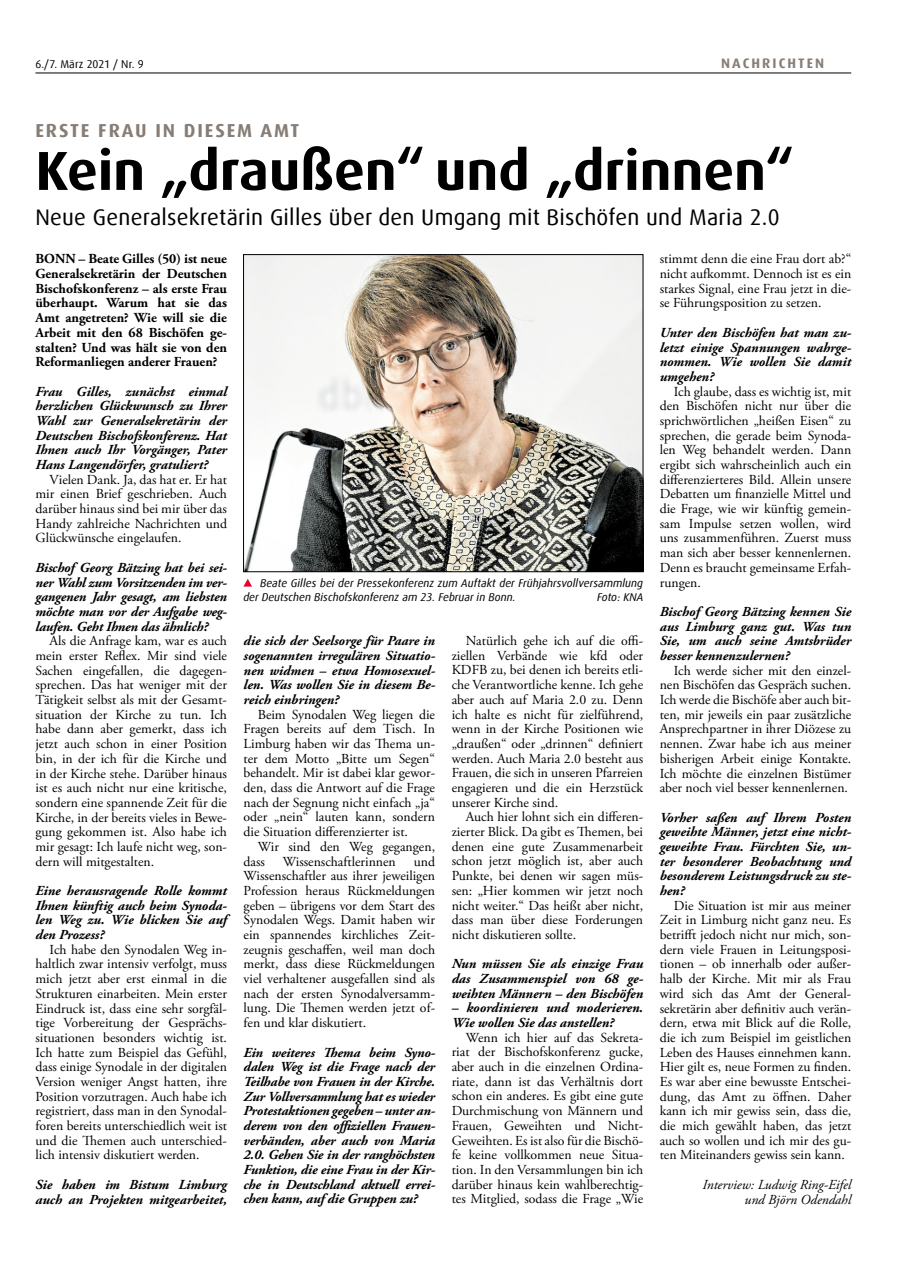
<style>
.page{position:relative;width:908px;height:1276px;background:#fff}
.page>*{position:absolute;margin:0;border:0;box-sizing:border-box;transform-origin:0 0}
.t1{font:700 55px "Dax Offc Pro";color:#000}
.t2{font:22.5px "Dax Offc Pro";letter-spacing:.01em;color:#000}
.t3{font:700 18.75px "Dax Offc Pro";letter-spacing:.1em;color:#867d76}
.t4{font:13.75px/14.6px "Adobe Garamond Pro";color:#000;text-align:justify}
.t5{font:italic 700 13.75px/14.6px "Adobe Garamond Pro";color:#000;text-align:justify}
.t6{font:700 13.75px/14.6px "Adobe Garamond Pro";color:#000;text-align:justify}
.t7{font:italic 13.75px/14.6px "Adobe Garamond Pro";color:#000;text-align:right}
.t8{font:700 13.75px "Dax Offc Pro";letter-spacing:.15em;color:#867d76}
.t9{font:italic 11.25px/14.8px "Dax Offc Pro";color:#000}
.t10{font:11.25px "Dax Offc Pro";letter-spacing:.01em;color:#000}
</style>
<div class="page">
<hr style="left:35px;top:73px;width:815px;height:1px;background:#000">
<img style="left:245px;top:256px;width:396px;height:314px">
<div style="left:243px;top:254px;width:400px;height:318px;border:1px solid #000"></div>
<svg style="left:243px;top:579px;width:9px;height:7px"></svg>
<p class="t10" style="left:35px;top:56px;width:110px">6./7. März 2021 / Nr. 9</p>
<p class="t8" style="left:720px;top:54px;width:104px">NACHRICHTEN</p>
<h3 class="t3" style="left:35px;top:119px;width:265px">ERSTE FRAU IN DIESEM AMT</h3>
<h1 class="t1" style="left:35px;top:135px;width:759px">Kein „draußen“ und „drinnen“</h1>
<h2 class="t2" style="left:35px;top:202px;width:745px">Neue Generalsekretärin Gilles über den Umgang mit Bischöfen und Maria 2.0</h2>
<p class="t6" style="left:35px;top:252px;width:193px">BONN – Beate Gilles (50) ist neue Generalsekretärin der Deutschen Bischofskonferenz – als erste Frau überhaupt. Warum hat sie das Amt angetreten? Wie will sie die Arbeit mit den 68 Bischöfen ge&shy;stalten? Und was hält sie von den Reformanliegen anderer Frauen?</p>
<p class="t5" style="left:35px;top:384px;width:193px">Frau Gilles, zunächst einmal herzlichen Glückwunsch zu Ihrer Wahl zur Generalsekretärin der Deutschen Bischofskonferenz. Hat Ihnen auch Ihr Vorgänger, Pater Hans Langendörfer, gratuliert?</p>
<p class="t4" style="left:35px;top:472px;width:193px;text-indent:14px">Vielen Dank. Ja, das hat er. Er hat mir einen Brief geschrieben. Auch darüber hinaus sind bei mir über das Handy zahlreiche Nachrichten und Glückwünsche eingelaufen.</p>
<p class="t5" style="left:35px;top:560px;width:193px">Bischof Georg Bätzing hat bei sei&shy;ner Wahl zum Vorsitzenden im ver&shy;gangenen Jahr gesagt, am liebsten möchte man vor der Aufgabe weg&shy;laufen. Geht Ihnen das ähnlich?</p>
<p class="t4" style="left:35px;top:634px;width:193px;text-indent:14px">Als die Anfrage kam, war es auch mein erster Reflex. Mir sind viele Sachen eingefallen, die dagegen&shy;sprechen. Das hat weniger mit der Tätigkeit selbst als mit der Gesamt&shy;situation der Kirche zu tun. Ich habe dann aber gemerkt, dass ich jetzt auch schon in einer Position bin, in der ich für die Kirche und in der Kirche stehe. Darüber hinaus ist es auch nicht nur eine kritische, sondern eine spannende Zeit für die Kirche, in der bereits vieles in Bewe&shy;gung gekommen ist. Also habe ich mir gesagt: Ich laufe nicht weg, son&shy;dern will mitgestalten.</p>
<p class="t5" style="left:35px;top:883px;width:193px">Eine herausragende Rolle kommt Ihnen künftig auch beim Synoda&shy;len Weg zu. Wie blicken Sie auf den Prozess?</p>
<p class="t4" style="left:35px;top:942px;width:193px;text-indent:14px">Ich habe den Synodalen Weg in&shy;haltlich zwar intensiv verfolgt, muss mich jetzt aber erst einmal in die Strukturen einarbeiten. Mein erster Eindruck ist, dass eine sehr sorgfäl&shy;tige Vorbereitung der Gesprächs&shy;situationen besonders wichtig ist.<br>Ich hatte zum Beispiel das Gefühl, dass einige Synodale in der digitalen Version weniger Angst hatten, ihre Position vorzutragen. Auch habe ich registriert, dass man in den Synodal&shy;foren bereits unterschiedlich weit ist und die Themen auch unterschied&shy;lich intensiv diskutiert werden.</p>
<p class="t5" style="left:35px;top:1177px;width:193px">Sie haben im Bistum Limburg auch an Projekten mitgearbeitet,</p>
<p class="t9" style="left:243px;top:575px;width:401px;text-indent:17px">Beate Gilles bei der Pressekonferenz zum Auftakt der Frühjahrsvollversammlung der Deutschen Bischofskonferenz am 23. Februar in Bonn.</p>
<p class="t9" style="left:597px;top:590px;width:48px">Foto: KNA</p>
<p class="t5" style="left:243px;top:634px;width:193px">die sich der Seelsorge für Paare in sogenannten irregulären Situatio&shy;nen widmen – etwa Homosexuel&shy;len. Was wollen Sie in diesem Be&shy;reich einbringen?</p>
<p class="t4" style="left:243px;top:707px;width:193px;text-indent:14px">Beim Synodalen Weg liegen die Fragen bereits auf dem Tisch. In Limburg haben wir das Thema un&shy;ter dem Motto „Bitte um Segen“ behandelt. Mir ist dabei klar gewor&shy;den, dass die Antwort auf die Frage nach der Segnung nicht einfach „ja“ oder „nein“ lauten kann, sondern die Situation differenzierter ist.</p>
<p class="t4" style="left:243px;top:839px;width:193px;text-indent:14px">Wir sind den Weg gegangen, dass</p>
<p class="t4" style="left:243px;top:854px;width:193px;text-indent:170px">und Wissenschaftler aus ihrer jeweiligen Profession heraus Rückmeldungen geben – übrigens vor dem Start des Synodalen Wegs. Damit haben wir ein spannendes kirchliches Zeit&shy;zeugnis geschaffen, weil man doch merkt, dass diese Rückmeldungen viel verhaltener ausgefallen sind als nach der ersten Synodalversamm&shy;lung. Die Themen werden jetzt of&shy;fen und klar diskutiert.</p>
<p class="t5" style="left:243px;top:1045px;width:193px">Ein weiteres Thema beim Syno&shy;dalen Weg ist die Frage nach der Teilhabe von Frauen in der Kirche.<br>Zur Vollversammlung hat es wieder Protestaktionen gegeben – unter an&shy;derem von den offiziellen Frauen&shy;verbänden, aber auch von Maria 2.0. Gehen Sie in der ranghöchsten Funktion, die eine Frau in der Kir&shy;che in Deutschland aktuell errei&shy;chen kann, auf die Gruppen zu?</p>
<p class="t4" style="left:282px;top:854px;width:114px">Wissenschaftlerinnen</p>
<p class="t4" style="left:451px;top:634px;width:193px;text-indent:14px">Natürlich gehe ich auf die offi&shy;ziellen Verbände wie kfd oder KDFB zu, bei denen ich bereits etli&shy;che Verantwortliche kenne. Ich gehe aber auch auf Maria 2.0 zu. Denn ich halte es nicht für zielführend, wenn in der Kirche Positionen wie „draußen“ oder „drinnen“ definiert werden. Auch Maria 2.0 besteht aus Frauen, die sich in unseren Pfarreien engagieren und die ein Herzstück unserer Kirche sind.</p>
<p class="t4" style="left:451px;top:810px;width:193px;text-indent:14px">Auch hier lohnt sich ein differen&shy;zierter Blick. Da gibt es Themen, bei denen eine gute Zusammenarbeit schon jetzt möglich ist, aber auch Punkte, bei denen wir sagen müs&shy;sen: „Hier kommen wir jetzt noch nicht weiter.“ Das heißt aber nicht, dass man über diese Forderungen nicht diskutieren sollte.</p>
<p class="t5" style="left:451px;top:957px;width:193px">Nun müssen Sie als einzige Frau das Zusammenspiel von 68 ge&shy;weihten Männern – den Bischöfen</p>
<p class="t5" style="left:451px;top:1001px;width:193px">– koordinieren und moderieren.<br>Wie wollen Sie das anstellen?</p>
<p class="t4" style="left:451px;top:1030px;width:193px;text-indent:14px">Wenn ich hier auf das Sekreta&shy;riat der Bischofskonferenz gucke, aber auch in die einzelnen Ordina&shy;riate, dann ist das Verhältnis dort schon ein anderes. Es gibt eine gute Durchmischung von Männern und Frauen, Geweihten und Nicht-Geweihten. Es ist also für die Bischö&shy;fe keine vollkommen neue Situa&shy;tion. In den Versammlungen bin ich darüber hinaus kein wahlberechtig&shy;tes Mitglied, sodass die Frage „Wie</p>
<p class="t4" style="left:659px;top:252px;width:193px">stimmt denn die eine Frau dort ab?“ nicht aufkommt. Dennoch ist es ein starkes Signal, eine Frau jetzt in die&shy;se Führungsposition zu setzen.</p>
<p class="t5" style="left:659px;top:325px;width:193px">Unter den Bischöfen hat man zu&shy;letzt einige Spannungen wahrge&shy;nommen. Wie wollen Sie damit umgehen?</p>
<p class="t4" style="left:659px;top:384px;width:193px;text-indent:14px">Ich glaube, dass es wichtig ist, mit den Bischöfen nicht nur über die sprichwörtlichen „heißen Eisen“ zu sprechen, die gerade beim Synoda&shy;len Weg behandelt werden. Dann ergibt sich wahrscheinlich auch ein differenzierteres Bild. Allein unsere Debatten um finanzielle Mittel und die Frage, wie wir künftig gemein&shy;sam Impulse setzen wollen, wird uns zusammenführen. Zuerst muss man sich aber besser kennenlernen.<br>Denn es braucht gemeinsame Erfah&shy;rungen.</p>
<p class="t5" style="left:659px;top:604px;width:193px">Bischof Georg Bätzing kennen Sie aus Limburg ganz gut. Was tun Sie, um auch seine Amtsbrüder besser kennenzulernen?</p>
<p class="t4" style="left:659px;top:663px;width:193px;text-indent:14px">Ich werde sicher mit den einzel&shy;nen Bischöfen das Gespräch suchen.<br>Ich werde die Bischöfe aber auch bit&shy;ten, mir jeweils ein paar zusätzliche Ansprechpartner in ihrer Diözese zu nennen. Zwar habe ich aus meiner bisherigen Arbeit einige Kontakte.<br>Ich möchte die einzelnen Bistümer aber noch viel besser kennenlernen.</p>
<p class="t5" style="left:659px;top:810px;width:193px">Vorher saßen auf Ihrem Posten geweihte Männer, jetzt eine nicht&shy;geweihte Frau. Fürchten Sie, un&shy;ter besonderer Beobachtung und besonderem Leistungsdruck zu ste&shy;hen?</p>
<p class="t4" style="left:659px;top:898px;width:193px;text-indent:14px">Die Situation ist mir aus meiner Zeit in Limburg nicht ganz neu. Es betrifft jedoch nicht nur mich, son&shy;dern viele Frauen in Leitungsposi&shy;tionen – ob innerhalb oder außer&shy;halb der Kirche. Mit mir als Frau wird sich das Amt der General&shy;sekretärin aber definitiv auch verän&shy;dern, etwa mit Blick auf die Rolle, die ich zum Beispiel im geistlichen Leben des Hauses einnehmen kann.<br>Hier gilt es, neue Formen zu finden.<br>Es war aber eine bewusste Entschei&shy;dung, das Amt zu öffnen. Daher kann ich mir gewiss sein, dass die, die mich gewählt haben, das jetzt auch so wollen und ich mir des gu&shy;ten Miteinanders gewiss sein kann.</p>
<p class="t7" style="left:702px;top:1177px;width:150px">Interview: Ludwig Ring-Eifel und Björn Odendahl</p>
</div>
